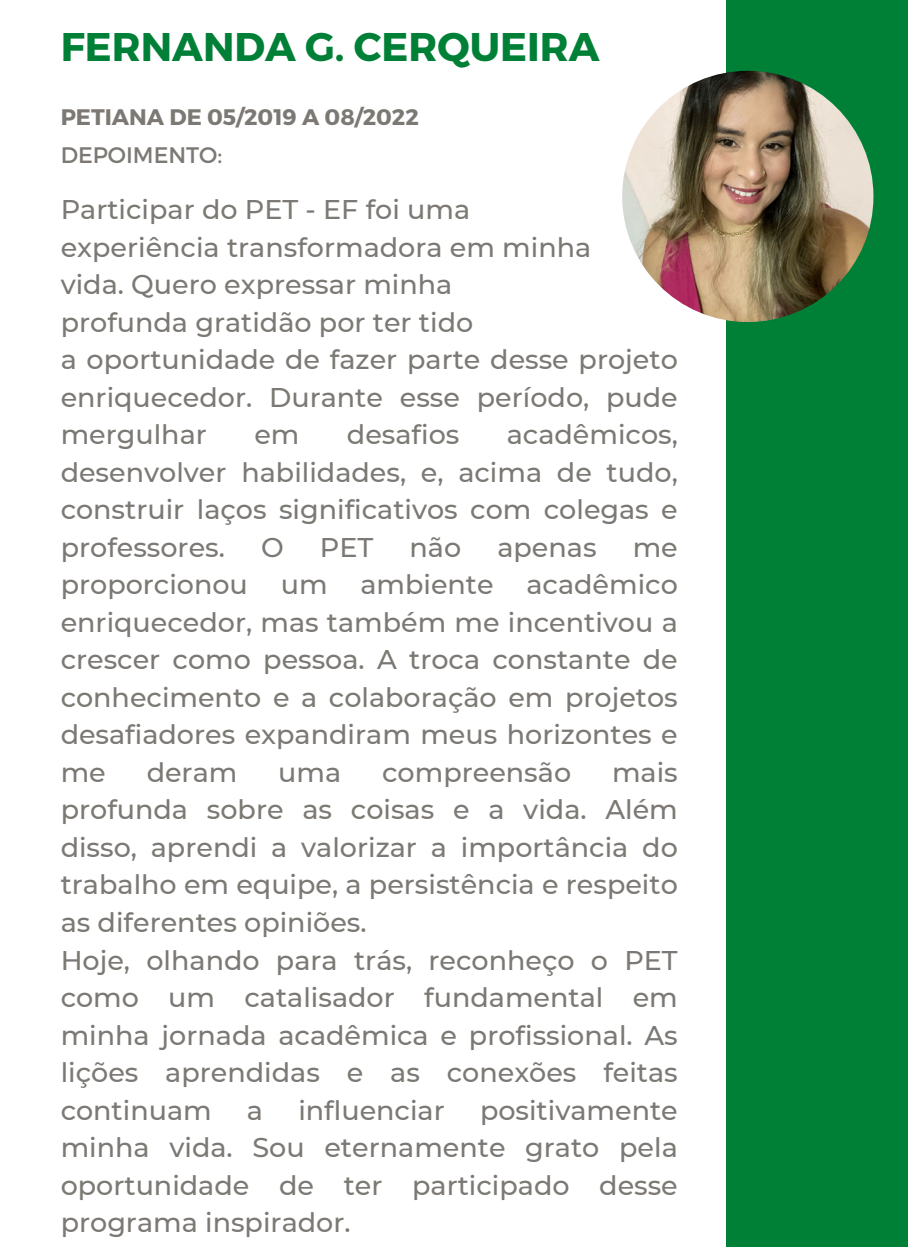
<style>
.page{position:relative;width:908px;height:1247px;background:#fff}
.page>*{position:absolute;margin:0;border:0;box-sizing:border-box;transform-origin:0 0}
.t1{font:700 40px "Montserrat";color:#008037}
.t2{font:500 27px/37.6px "Montserrat";color:#7c7975;text-align:justify}
.t3{font:700 22.4px "Montserrat";color:#7c7975}
.t4{font:22.4px "Montserrat";color:#7c7975}
</style>
<div class="page">
<div style="left:726px;top:0;width:182px;height:1246px;background:#008037"></div>
<img style="left:622px;top:71px;width:251px;height:251px;border-radius:50%">
<h3 class="t1" style="left:61px;top:21px;width:540px">FERNANDA G. CERQUEIRA</h3>
<p class="t3" style="left:61px;top:102px;width:360px">PETIANA DE 05/2019 A 08/2022</p>
<h2 class="t4" style="left:61px;top:141px;width:163px">DEPOIMENTO:</h2>
<p class="t2" style="left:61px;top:191px;width:618px;text-align:left">Participar do PET - EF foi uma<br>experiência transformadora em minha<br>vida. Quero expressar minha<br>profunda gratidão por ter tido<br>a oportunidade de fazer parte desse projeto enriquecedor. Durante esse período, pude mergulhar</p>
<p class="t2" style="left:61px;top:416px;width:618px;text-indent:446px">acadêmicos, desenvolver habilidades, e, acima de tudo, construir laços significativos com colegas e professores.</p>
<p class="t2" style="left:254px;top:416px;width:47px">em</p>
<p class="t2" style="left:347px;top:416px;width:114px">desafios</p>
<p class="t2" style="left:261px;top:528px;width:24px">O</p>
<p class="t2" style="left:320px;top:528px;width:55px">PET</p>
<p class="t2" style="left:409px;top:528px;width:53px">não</p>
<p class="t2" style="left:497px;top:528px;width:101px">apenas</p>
<p class="t2" style="left:61px;top:528px;width:618px;text-indent:572px">me proporcionou um ambiente acadêmico enriquecedor, mas também me incentivou a crescer como pessoa. A troca constante de conhecimento e a colaboração em projetos desafiadores expandiram meus horizontes e me</p>
<p class="t2" style="left:61px;top:753px;width:618px;text-align:left;text-indent:551px">mais profunda sobre as coisas e a vida. Além disso, aprendi a valorizar a importância do trabalho em equipe, a persistência e respeito as diferentes opiniões.<br>Hoje, olhando para trás, reconheço o PET como um catalisador fundamental em minha jornada acadêmica e profissional. As lições aprendidas e as conexões feitas continuam</p>
<p class="t2" style="left:147px;top:753px;width:92px">deram</p>
<p class="t2" style="left:278px;top:753px;width:64px">uma</p>
<p class="t2" style="left:382px;top:753px;width:190px">compreensão</p>
<p class="t2" style="left:61px;top:1091px;width:618px;text-indent:419px">positivamente minha vida. Sou eternamente grato pela oportunidade de ter participado desse programa inspirador.</p>
<p class="t2" style="left:247px;top:1091px;width:18px">a</p>
<p class="t2" style="left:298px;top:1091px;width:148px">influenciar</p>
</div>
